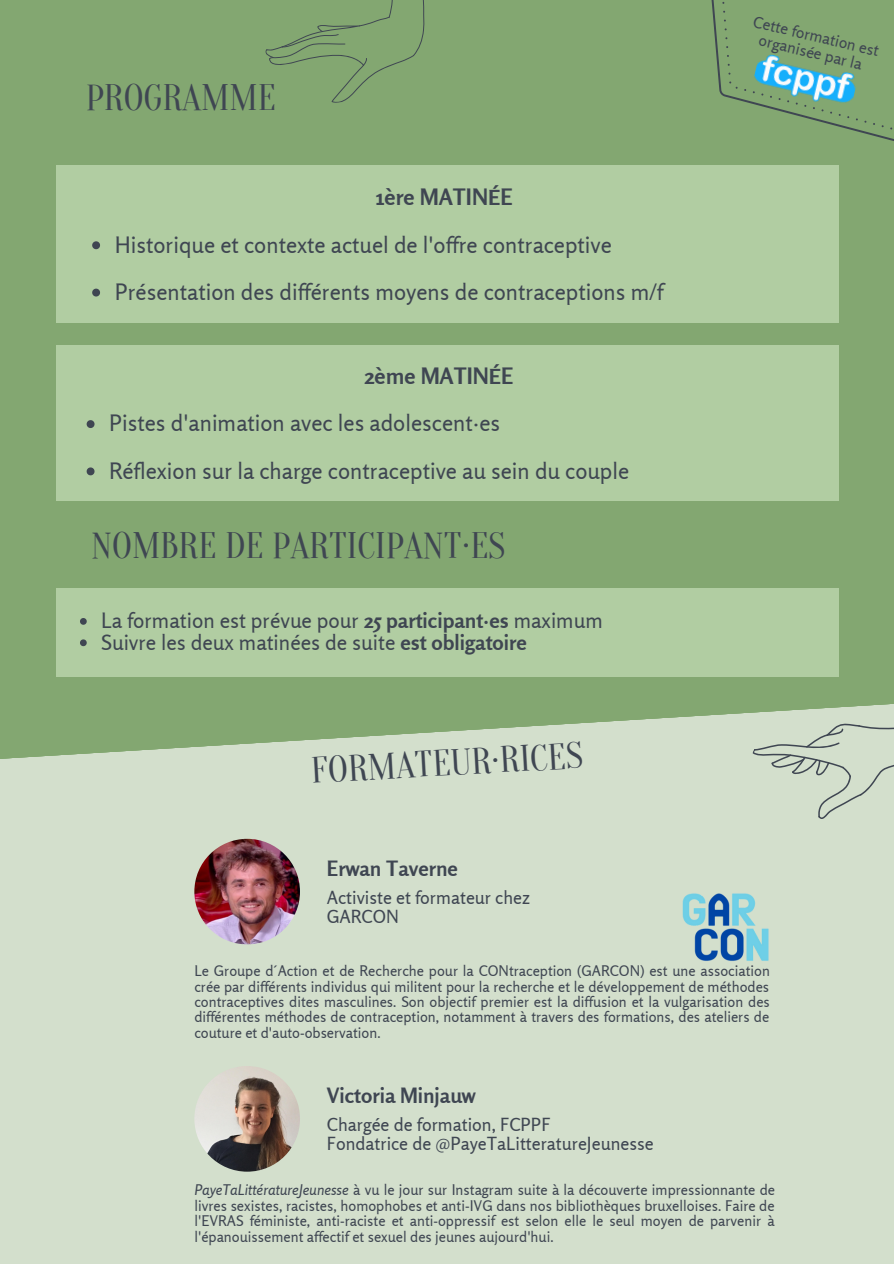
<style>
.page{position:relative;width:894px;height:1264px;background:#fff}
.page>*{position:absolute;margin:0;border:0;box-sizing:border-box;transform-origin:0 0}
.t1{font:36px "Oranienbaum";color:#3f4652}
.t2{font:22.5px "Rosario";color:#3f4652}
.t3{font:700 22.5px "Rosario";color:#3f4652}
.t4{font:21px "Rosario";color:#3f4652}
.t5{font:700 21px "Rosario";color:#3f4652}
.t6{font:18px/18.8px "Rosario";color:#3f4652}
.t7{font:15.75px/16.6px "Rosario";color:#3f4652;text-align:center}
.t8{font:14.55px/15.3px "Rosario";color:#3f4652;text-align:justify}
.s1{font-weight:700}
.s2{font-style:italic}
</style>
<div class="page">
<div style="left:0;top:0;width:893px;height:1263px;background:#83a771"></div>
<div style="left:0;top:704px;width:893px;height:559px;background:#d3dfcc"></div>
<svg style="left:711px;top:0;width:182px;height:260px"></svg>
<img style="left:751px;top:52px;width:107px;height:59px">
<img style="left:194px;top:838px;width:106px;height:106px;border-radius:50%">
<img style="left:194px;top:1066px;width:106px;height:105px;border-radius:50%">
<svg style="left:734px;top:707px;width:160px;height:149px;background:#cbd8c5"></svg>
<div style="left:56px;top:165px;width:781px;height:158px;background:#b1cda2"></div>
<div style="left:56px;top:587px;width:781px;height:89px;background:#b1cda2"></div>
<div style="left:56px;top:345px;width:781px;height:155px;background:#b1cda2"></div>
<svg style="left:265px;top:0;width:160px;height:103px"></svg>
<img style="left:680px;top:891px;width:90px;height:71px">
<svg style="left:92px;top:241px;width:8px;height:8px"></svg>
<svg style="left:92px;top:289px;width:8px;height:7px"></svg>
<svg style="left:80px;top:618px;width:7px;height:6px"></svg>
<svg style="left:80px;top:639px;width:7px;height:7px"></svg>
<svg style="left:87px;top:420px;width:7px;height:8px"></svg>
<svg style="left:87px;top:467px;width:7px;height:8px"></svg>
<p class="t1" style="left:86px;top:78px;width:192px">PROGRAMME</p>
<p class="t3" style="left:376px;top:183px;width:138px">1ère MATINÉE</p>
<p class="t2" style="left:115px;top:230px;width:498px">Historique et contexte actuel de l'offre contraceptive</p>
<p class="t2" style="left:115px;top:278px;width:550px">Présentation des différents moyens de contraceptions m/f</p>
<p class="t3" style="left:364px;top:362px;width:151px">2ème MATINÉE</p>
<p class="t2" style="left:109px;top:409px;width:392px">Pistes d'animation avec les adolescent·es</p>
<p class="t2" style="left:109px;top:457px;width:521px">Réflexion sur la charge contraceptive au sein du couple</p>
<p class="t1" style="left:91px;top:525px;width:415px">NOMBRE DE PARTICIPANT·ES</p>
<p class="t4" style="left:101px;top:607px;width:503px">La formation est prévue pour <span class="s1">25 participant·es</span> maximum</p>
<p class="t4" style="left:101px;top:629px;width:427px">Suivre les deux matinées de suite <span class="s1">est obligatoire</span></p>
<p class="t1" style="left:310px;top:750px;width:274px;rotate:-3deg">FORMATEUR·RICES</p>
<p class="t5" style="left:327px;top:855px;width:133px">Erwan Taverne</p>
<p class="t6" style="left:327px;top:888px;width:205px">Activiste et formateur chez<br>GARCON</p>
<p class="t7" style="left:755px;top:13px;width:130px;rotate:13deg">Cette formation est organisée par la</p>
<p class="t8" style="left:194px;top:963px;width:577px">Le Groupe d´Action et de Recherche pour la CONtraception (GARCON) est une association crée par différents individus qui militent pour la recherche et le développement de méthodes contraceptives dites masculines. Son objectif premier est la diffusion et la vulgarisation des différentes méthodes de contraception, notamment à travers des formations, des ateliers de couture et d'auto-observation.</p>
<p class="t5" style="left:327px;top:1082px;width:150px">Victoria Minjauw</p>
<p class="t6" style="left:327px;top:1115px;width:225px">Chargée de formation, FCPPF</p>
<p class="t6" style="left:327px;top:1133px;width:328px">Fondatrice de @PayeTaLitteratureJeunesse</p>
<p class="t8" style="left:194px;top:1182px;width:582px"><span class="s2">PayeTaLittératureJeunesse</span> à vu le jour sur Instagram suite à la découverte impressionnante de livres sexistes, racistes, homophobes et anti-IVG dans nos bibliothèques bruxelloises. Faire de l'EVRAS féministe, anti-raciste et anti-oppressif est selon elle le seul moyen de parvenir à l'épanouissement affectif et sexuel des jeunes aujourd'hui.</p>
</div>
